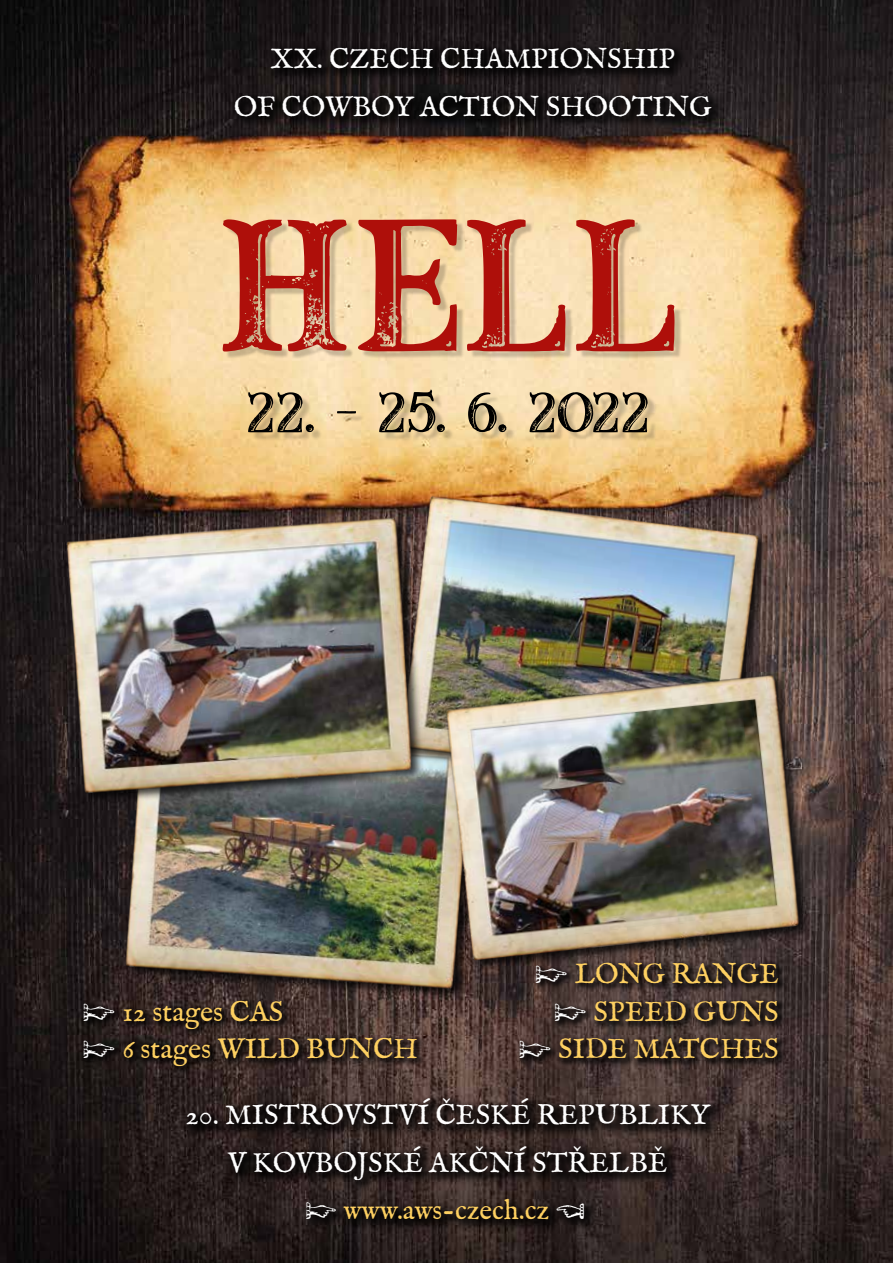
<style>
.page{position:relative;width:893px;height:1263px;background:#fff}
.page>*{position:absolute;margin:0;border:0;box-sizing:border-box;transform-origin:0 0}
.t1{font:213px "Buffalo Inline 2 Grunge";color:#ae0f0a}
.t2{font:64.5px "Buffalo Inline 2 Grunge";letter-spacing:.045em;color:#000}
.t3{font:28.5px/48px "IM FELL English Roman";color:#fff;text-align:center}
.t4{font:28.5px/37.5px "IM FELL English Roman";color:#fed061;text-align:right}
.t5{font:27.6px "IM FELL English Roman";color:#fed061}
.s1{color:#fff}
</style>
<div class="page">
<img style="left:0;top:0;width:893px;height:1263px">
<div style="left:230px;top:42px;width:495px;height:88px;background:#000;opacity:.75"></div>
<div style="left:182px;top:1093px;width:542px;height:101px;background:#000;opacity:.75"></div>
<div style="left:516px;top:959px;width:272px;height:109px;background:#000;opacity:.75"></div>
<div style="left:226px;top:222px;width:456px;height:137px;background:#000;opacity:.2"></div>
<div style="left:252px;top:393px;width:405px;height:49px;background:#000;opacity:.2"></div>
<div style="left:301px;top:1194px;width:297px;height:39px;background:#000;opacity:.75"></div>
<div style="left:80px;top:997px;width:346px;height:78px;background:#000;opacity:.75"></div>
<div style="left:124px;top:713px;width:361px;height:287px;background:#000;opacity:.75"></div>
<img style="left:104px;top:798px;width:372px;height:195px">
<img style="left:379px;top:486px;width:384px;height:304px">
<div style="left:65px;top:516px;width:359px;height:289px;background:#000;opacity:.75"></div>
<img style="left:46px;top:510px;width:372px;height:288px">
<div style="left:444px;top:673px;width:368px;height:300px;background:#000;opacity:.75"></div>
<img style="left:425px;top:667px;width:380px;height:299px">
<p class="t3" style="left:234px;top:35px;width:479px">XX. CZECH CHAMPIONSHIP<br>OF COWBOY ACTION SHOOTING</p>
<h1 class="t1" style="left:223px;top:180px;width:458px">HELL</h1>
<h2 class="t2" style="left:248px;top:380px;width:402px">22. - 25. 6. 2022</h2>
<p class="t4" style="left:82px;top:993px;width:337px;text-align:left"><span class="s1">☞</span> 12 stages CAS<br><span class="s1">☞</span> 6 stages WILD BUNCH</p>
<p class="t4" style="left:518px;top:956px;width:262px"><span class="s1">☞</span> LONG RANGE <span class="s1">☞</span> SPEED GUNS <span class="s1">☞</span> SIDE MATCHES</p>
<p class="t3" style="left:185px;top:1091px;width:526px">20. MISTROVSTVÍ ČESKÉ REPUBLIKY<br>V KOVBOJSKÉ AKČNÍ STŘELBĚ</p>
<p class="t5" style="left:305px;top:1194px;width:283px"><span class="s1">☞</span> www.aws-czech.cz <span class="s1">☜</span></p>
</div>
